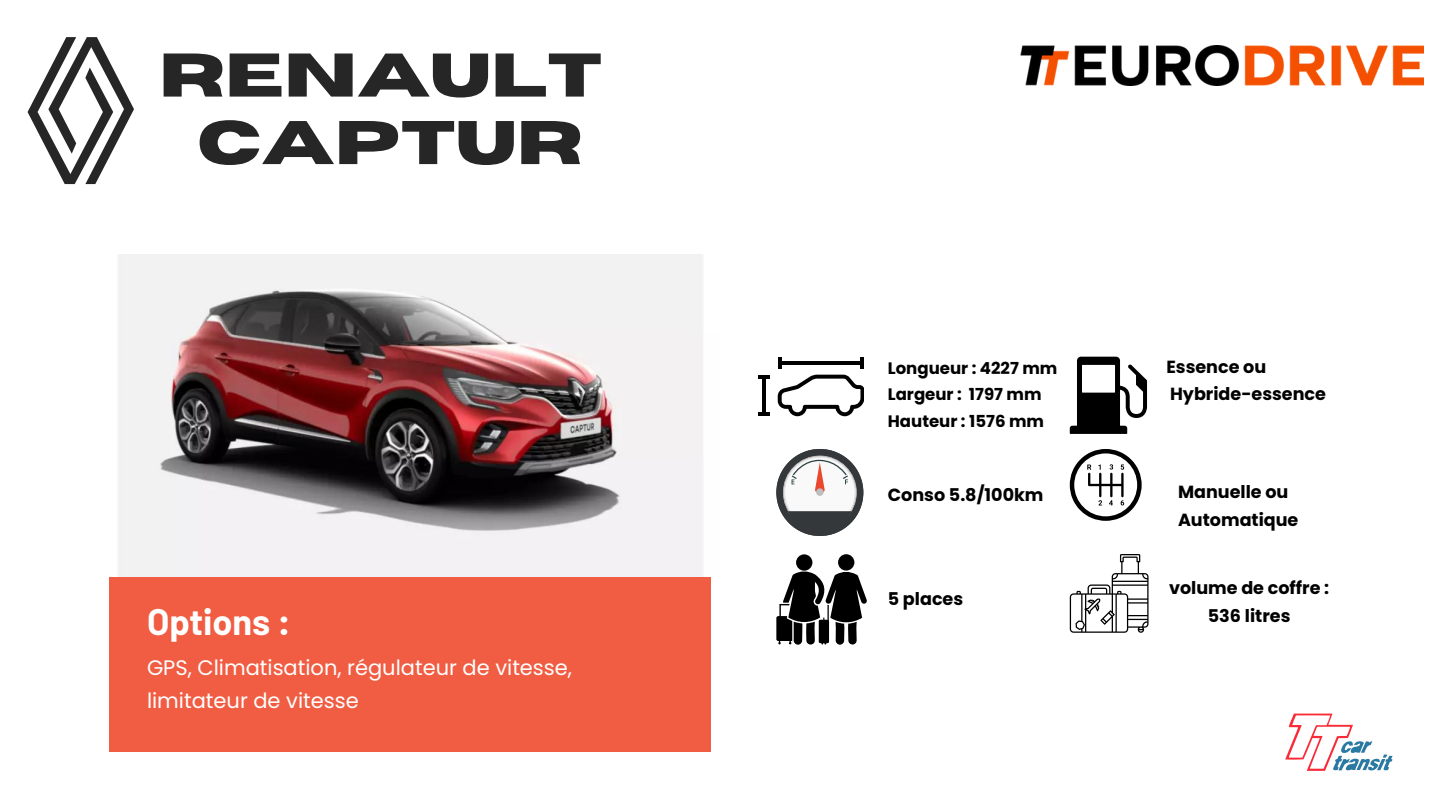
<style>
.page{position:relative;width:1440px;height:810px;background:#fff}
.page>*{position:absolute;margin:0;border:0;box-sizing:border-box;transform-origin:0 0}
.t1{font:700 61.5px/67.5px "Horizon";color:#272626}
.t2{font:700 36px "Barlow";color:#fff}
.t3{font:21px/33px "Poppins";color:#fff}
.t4{font:700 17.6px/27.8px "Poppins";color:#000;text-align:center}
.t5{font:700 16.6px "Poppins";color:#000}
.s1{color:#fff}
</style>
<div class="page">
<div style="left:110px;top:254px;width:601px;height:497px;background:#f15d43"></div>
<svg style="left:28px;top:37px;width:106px;height:147px"></svg>
<svg style="left:778px;top:375px;width:85px;height:41px"></svg>
<hr style="left:762px;top:377px;width:4px;height:37px;background:#000">
<hr style="left:758px;top:375px;width:12px;height:4px;background:#000">
<hr style="left:758px;top:412px;width:12px;height:4px;background:#000">
<hr style="left:780px;top:361px;width:82px;height:4px;background:#000">
<svg style="left:860px;top:357px;width:3px;height:12px"></svg>
<hr style="left:778px;top:357px;width:4px;height:12px;background:#000">
<svg style="left:1070px;top:357px;width:77px;height:77px"></svg>
<div style="left:776px;top:449px;width:87px;height:87px;background:#35383a;border-radius:50%"></div>
<svg style="left:783px;top:456px;width:74px;height:75px"></svg>
<svg style="left:1070px;top:449px;width:72px;height:72px"></svg>
<svg style="left:776px;top:571px;width:91px;height:74px"></svg>
<div style="left:796px;top:554px;width:16px;height:17px;background:#000;border-radius:50%"></div>
<div style="left:838px;top:554px;width:16px;height:17px;background:#000;border-radius:50%"></div>
<svg style="left:1070px;top:554px;width:79px;height:79px"></svg>
<img style="left:1021px;top:45px;width:402px;height:41px">
<img style="left:110px;top:254px;width:601px;height:322px">
<svg style="left:1285px;top:714px;width:108px;height:57px"></svg>
<p class="t1" style="left:159px;top:43px;width:445px">RENAULT <span class="s1">_</span>CAPTUR</p>
<p class="t2" style="left:147px;top:599px;width:145px">Options :</p>
<p class="t3" style="left:147px;top:651px;width:427px">GPS, Climatisation, régulateur de vitesse, limitateur de vitesse</p>
<p class="t5" style="left:888px;top:357px;width:171px">Longueur : 4227 mm</p>
<p class="t5" style="left:888px;top:383px;width:155px">Largeur : 1797 mm</p>
<p class="t5" style="left:888px;top:409px;width:158px">Hauteur : 1576 mm</p>
<p class="t4" style="left:1166px;top:353px;width:101px">Essence ou</p>
<p class="t4" style="left:1170px;top:380px;width:157px">Hybride-essence</p>
<p class="t4" style="left:888px;top:480px;width:157px">Conso 5.8/100km</p>
<p class="t4" style="left:1178px;top:478px;width:112px">Manuelle ou</p>
<p class="t4" style="left:1178px;top:506px;width:122px">Automatique</p>
<p class="t4" style="left:888px;top:585px;width:77px">5 places</p>
<p class="t4" style="left:1169px;top:574px;width:162px">volume de coffre :<br>536 litres</p>
</div>
